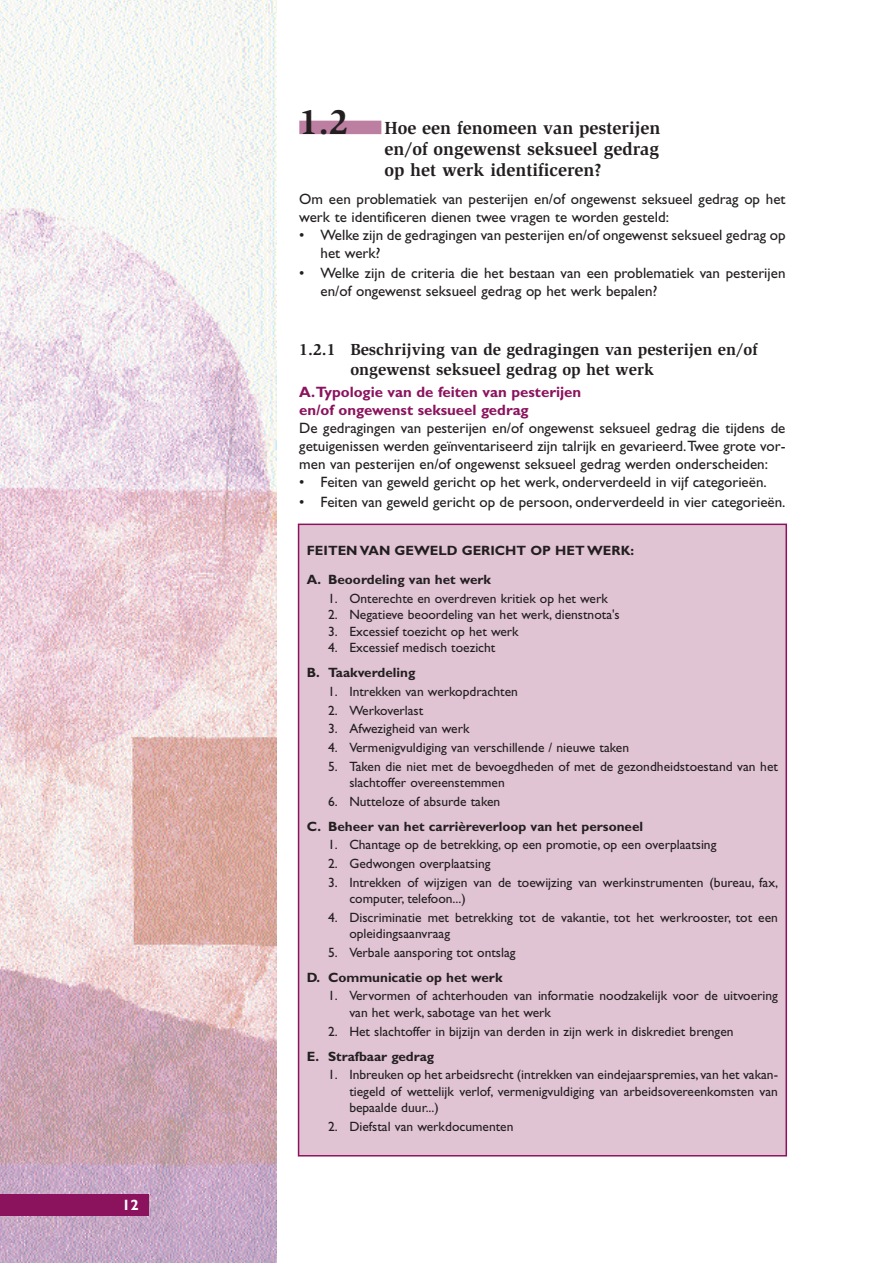
<style>
.page{position:relative;width:893px;height:1263px;background:#fff}
.page>*{position:absolute;margin:0;border:0;box-sizing:border-box;transform-origin:0 0}
.t1{font:700 18px/21px "Slimbach";color:#231f20;text-align:justify}
.t2{font:700 16.5px/19.5px "Slimbach";color:#231f20}
.t3{font:15px/18px "Gill Sans";color:#231f20}
.t4{font:700 15px/18px "Gill Sans";color:#8b135e}
.t5{font:700 15px "Gill Sans";color:#fff}
.t6{font:13.5px/16.5px "Gill Sans";color:#231f20}
.t7{font:700 13.5px/29.2px "Gill Sans";color:#231f20}
.s1{font-size:36px}
</style>
<div class="page">
<img style="left:0;top:0;width:276px;height:1263px">
<div style="left:0;top:1195px;width:149px;height:21px;background:#8b135e"></div>
<div style="left:299px;top:121px;width:82px;height:13px;background:#bd7fa1"></div>
<div style="left:298px;top:524px;width:488px;height:632px;background:#e1c4d4"></div>
<div style="left:298px;top:524px;width:489px;height:633px;border:2px solid #8b135e"></div>
<p class="t5" style="left:122px;top:1200px;width:18px">12</p>
<h1 class="t1" style="left:384px;top:119px;width:278px;text-indent:-85px"><span class="s1">1.2</span> Hoe een fenomeen van pesterijen en/of ongewenst seksueel gedrag op het werk identificeren?</h1>
<p class="t3" style="left:299px;top:192px;width:488px">Om een problematiek van pesterijen en/of ongewenst seksueel gedrag op het werk te identificeren dienen twee vragen te worden gesteld:</p>
<p class="t3" style="left:320px;top:228px;width:466px;text-indent:-21px">• Welke zijn de gedragingen van pesterijen en/of ongewenst seksueel gedrag op het werk?</p>
<p class="t3" style="left:320px;top:266px;width:466px;text-indent:-21px">• Welke zijn de criteria die het bestaan van een problematiek van pesterijen en/of ongewenst seksueel gedrag op het werk bepalen?</p>
<p class="t2" style="left:350px;top:341px;width:409px;text-indent:-51px">1.2.1 Beschrijving van de gedragingen van pesterijen en/of ongewenst seksueel gedrag op het werk</p>
<p class="t4" style="left:299px;top:385px;width:283px">A.Typologie van de feiten van pesterijen en/of ongewenst seksueel gedrag</p>
<p class="t3" style="left:299px;top:421px;width:488px;text-align:justify">De gedragingen van pesterijen en/of ongewenst seksueel gedrag die tijdens de getuigenissen werden geïnventariseerd zijn talrijk en gevarieerd.Twee grote vor&shy;men van pesterijen en/of ongewenst seksueel gedrag werden onderscheiden:</p>
<p class="t3" style="left:299px;top:475px;width:469px">• Feiten van geweld gericht op het werk, onderverdeeld in vijf categorieën.</p>
<p class="t3" style="left:299px;top:495px;width:488px">• Feiten van geweld gericht op de persoon, onderverdeeld in vier categorieën.</p>
<p class="t7" style="left:307px;top:537px;width:329px">FEITEN VAN GEWELD GERICHT OP HET WERK:<br>A. Beoordeling van het werk</p>
<p class="t6" style="left:328px;top:592px;width:281px">1. Onterechte en overdreven kritiek op het werk</p>
<p class="t6" style="left:328px;top:608px;width:293px">2. Negatieve beoordeling van het werk, dienstnota's</p>
<p class="t6" style="left:328px;top:625px;width:192px">3. Excessief toezicht op het werk</p>
<p class="t6" style="left:328px;top:641px;width:169px">4. Excessief medisch toezicht</p>
<p class="t7" style="left:307px;top:660px;width:110px">B. Taakverdeling</p>
<p class="t6" style="left:328px;top:685px;width:191px">1. Intrekken van werkopdrachten</p>
<p class="t6" style="left:328px;top:703px;width:97px">2. Werkoverlast</p>
<p class="t6" style="left:328px;top:722px;width:143px">3. Afwezigheid van werk</p>
<p class="t6" style="left:328px;top:741px;width:302px">4. Vermenigvuldiging van verschillende / nieuwe taken</p>
<p class="t6" style="left:349px;top:759px;width:430px;text-indent:-21px">5. Taken die niet met de bevoegdheden of met de gezondheidstoestand van het slachtoffer overeenstemmen</p>
<p class="t6" style="left:328px;top:794px;width:174px">6. Nutteloze of absurde taken</p>
<p class="t7" style="left:307px;top:813px;width:338px">C. Beheer van het carrièreverloop van het personeel</p>
<p class="t6" style="left:328px;top:838px;width:390px">1. Chantage op de betrekking, op een promotie, op een overplaatsing</p>
<p class="t6" style="left:328px;top:857px;width:164px">2. Gedwongen overplaatsing</p>
<p class="t6" style="left:349px;top:875px;width:430px;text-indent:-21px">3. Intrekken of wijzigen van de toewijzing van werkinstrumenten (bureau, fax, computer, telefoon...)</p>
<p class="t6" style="left:349px;top:910px;width:430px;text-indent:-21px">4. Discriminatie met betrekking tot de vakantie, tot het werkrooster, tot een opleidingsaanvraag</p>
<p class="t6" style="left:328px;top:946px;width:189px">5. Verbale aansporing tot ontslag</p>
<p class="t7" style="left:307px;top:964px;width:197px">D. Communicatie op het werk</p>
<p class="t6" style="left:349px;top:989px;width:430px;text-indent:-21px">1. Vervormen of achterhouden van informatie noodzakelijk voor de uitvoering van het werk, sabotage van het werk</p>
<p class="t6" style="left:328px;top:1024px;width:407px">2. Het slachtoffer in bijzijn van derden in zijn werk in diskrediet brengen</p>
<p class="t7" style="left:307px;top:1043px;width:129px">E. Strafbaar gedrag</p>
<p class="t6" style="left:349px;top:1068px;width:430px;text-align:justify;text-indent:-21px">1. Inbreuken op het arbeidsrecht (intrekken van eindejaarspremies, van het vakan&shy;tiegeld of wettelijk verlof, vermenigvuldiging van arbeidsovereenkomsten van bepaalde duur...)</p>
<p class="t6" style="left:328px;top:1120px;width:187px">2. Diefstal van werkdocumenten</p>
</div>
